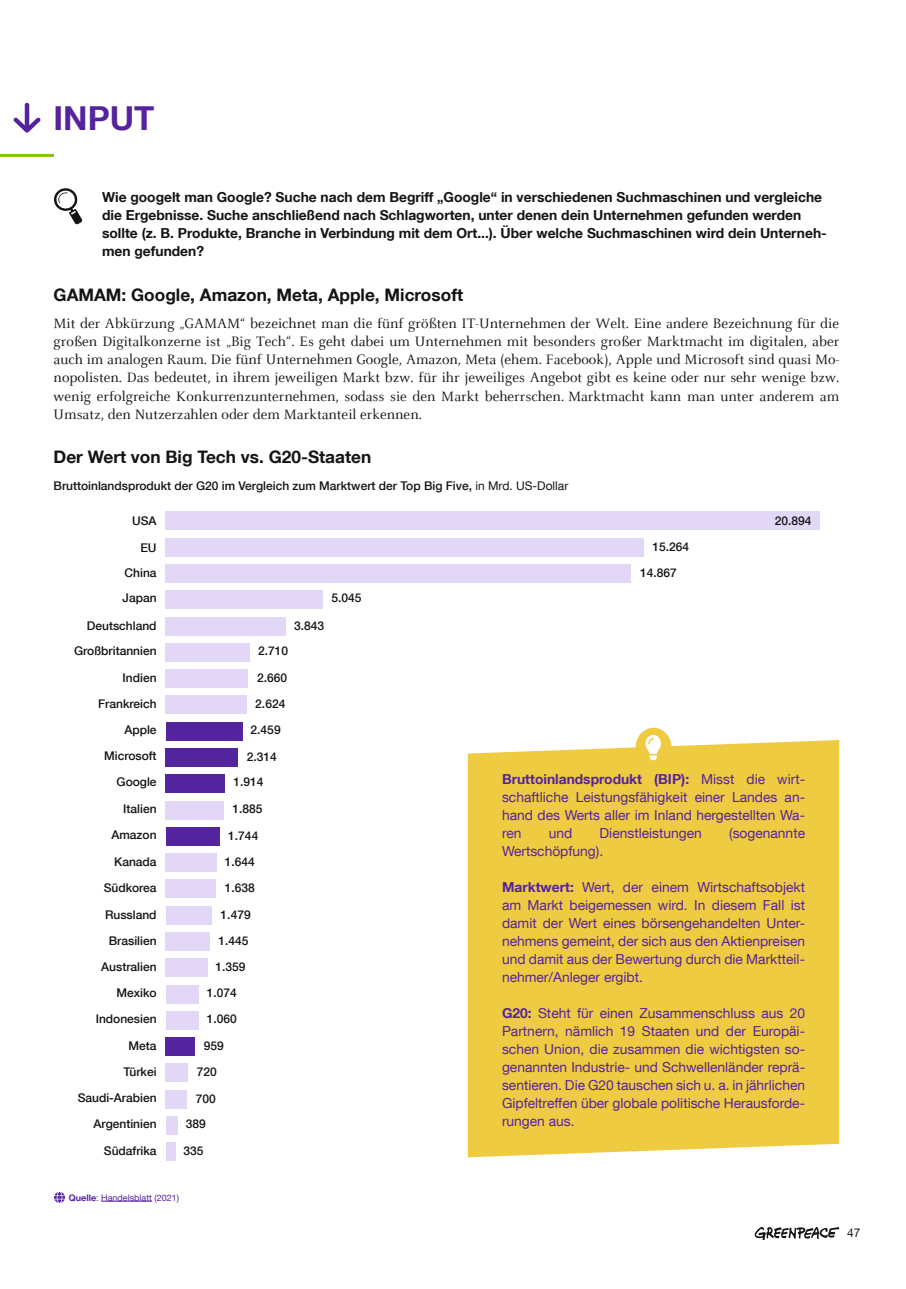
<style>
.page{position:relative;width:906px;height:1289px;background:#fff}
.page>*{position:absolute;margin:0;border:0;box-sizing:border-box;transform-origin:0 0}
.Zwischenheadline{font:700 33px "Helvetica Neue LT Com";color:#55239e}
.Zwischenüberschriften__schwarz{font:700 17.25px "Helvetica Neue LT Com";color:#131413}
.Fließtext__schwarz{font:15px/18px "Celeste";color:#131413;text-align:justify}
.Infoboxen__Lila{font:13.8px/18px "Helvetica Neue LT Com";color:#55239e;text-align:justify}
.Fragentext__Gelb{font:700 13.8px/18px "Helvetica Neue LT Com";color:#131413}
.Bildunterschrift__schwarz{font:500 12px "Helvetica Neue LT Com";color:#131413}
.t1{font:12px "Helvetica Neue LT Com";color:#131413}
.Quellenangabe__klein{font:9px "Helvetica Neue LT Com";color:#55239e}
.s1{font-weight:400}
.s2{font-weight:700}
</style>
<div class="page">
<svg style="left:754px;top:1227px;width:85px;height:12px"></svg>
<div style="left:468px;top:740px;width:371px;height:417px;background:#efcb42"></div>
<div style="left:635px;top:727px;width:36px;height:40px;background:#efcb42;border-radius:50%"></div>
<svg style="left:645px;top:735px;width:16px;height:25px"></svg>
<div style="left:166px;top:722px;width:76px;height:18px;background:#54239e"></div>
<div style="left:166px;top:748px;width:72px;height:18px;background:#54239e"></div>
<div style="left:166px;top:774px;width:59px;height:19px;background:#54239e"></div>
<div style="left:166px;top:827px;width:53px;height:18px;background:#54239e"></div>
<div style="left:166px;top:1037px;width:29px;height:18px;background:#54239e"></div>
<div style="left:166px;top:511px;width:654px;height:19px;background:#e2d7f7"></div>
<div style="left:166px;top:538px;width:478px;height:18px;background:#e2d7f7"></div>
<div style="left:166px;top:564px;width:465px;height:18px;background:#e2d7f7"></div>
<div style="left:166px;top:590px;width:157px;height:19px;background:#e2d7f7"></div>
<div style="left:166px;top:617px;width:120px;height:18px;background:#e2d7f7"></div>
<div style="left:166px;top:643px;width:84px;height:18px;background:#e2d7f7"></div>
<div style="left:166px;top:669px;width:82px;height:19px;background:#e2d7f7"></div>
<div style="left:166px;top:695px;width:81px;height:19px;background:#e2d7f7"></div>
<div style="left:166px;top:800px;width:58px;height:19px;background:#e2d7f7"></div>
<div style="left:166px;top:853px;width:51px;height:18px;background:#e2d7f7"></div>
<div style="left:166px;top:879px;width:50px;height:19px;background:#e2d7f7"></div>
<div style="left:166px;top:906px;width:46px;height:18px;background:#e2d7f7"></div>
<div style="left:166px;top:932px;width:44px;height:18px;background:#e2d7f7"></div>
<div style="left:166px;top:958px;width:42px;height:18px;background:#e2d7f7"></div>
<div style="left:166px;top:984px;width:32px;height:19px;background:#e2d7f7"></div>
<div style="left:166px;top:1011px;width:32px;height:18px;background:#e2d7f7"></div>
<div style="left:166px;top:1063px;width:22px;height:19px;background:#e2d7f7"></div>
<div style="left:166px;top:1089px;width:21px;height:19px;background:#e2d7f7"></div>
<div style="left:166px;top:1116px;width:11px;height:18px;background:#e2d7f7"></div>
<div style="left:166px;top:1142px;width:9px;height:18px;background:#e2d7f7"></div>
<hr style="left:101px;top:1200px;width:51px;height:1px;background:#55239e">
<svg style="left:54px;top:1192px;width:11px;height:10px"></svg>
<svg style="left:54px;top:188px;width:28px;height:36px"></svg>
<hr style="left:0;top:154px;width:54px;height:3px;background:#81c802">
<svg style="left:13px;top:103px;width:28px;height:30px"></svg>
<p class="Zwischenheadline" style="left:54px;top:97px;width:102px">INPUT</p>
<p class="Fragentext__Gelb" style="left:102px;top:188px;width:726px">Wie googelt man Google? Suche nach dem Begriff „Google“ in verschiedenen Suchmaschinen und vergleiche die Ergebnisse. Suche anschließend nach Schlagworten, unter denen dein Unternehmen gefunden werden sollte (z. B. Produkte, Branche in Verbindung mit dem Ort...). Über welche Suchmaschinen wird dein Unterneh&shy;men gefunden?</p>
<p class="Zwischenüberschriften__schwarz" style="left:54px;top:284px;width:411px">GAMAM: Google, Amazon, Meta, Apple, Microsoft</p>
<p class="Fließtext__schwarz" style="left:54px;top:315px;width:787px">Mit der Abkürzung „GAMAM“ bezeichnet man die fünf größten IT-Unternehmen der Welt. Eine andere Bezeichnung für die großen Digitalkonzerne ist „Big Tech“. Es geht dabei um Unternehmen mit besonders großer Marktmacht im digitalen, aber auch im analogen Raum. Die fünf Unternehmen Google, Amazon, Meta (ehem. Facebook), Apple und Microsoft sind quasi Mo&shy;nopolisten. Das bedeutet, in ihrem jeweiligen Markt bzw. für ihr jeweiliges Angebot gibt es keine oder nur sehr wenige bzw. wenig erfolgreiche Konkurrenzunternehmen, sodass sie den Markt beherrschen. Marktmacht kann man unter anderem am Umsatz, den Nutzerzahlen oder dem Marktanteil erkennen.</p>
<p class="Zwischenüberschriften__schwarz" style="left:54px;top:446px;width:319px">Der Wert von Big Tech vs. G20-Staaten</p>
<p class="Bildunterschrift__schwarz" style="left:54px;top:478px;width:516px">Bruttoinlandsprodukt der G20 im Vergleich zum Marktwert der Top Big Five, <span class="s1">in Mrd. US-Dollar</span></p>
<p class="Bildunterschrift__schwarz" style="left:132px;top:514px;width:26px">USA</p>
<p class="Bildunterschrift__schwarz" style="left:775px;top:514px;width:38px">20.894</p>
<p class="Bildunterschrift__schwarz" style="left:652px;top:539px;width:38px">15.264</p>
<p class="Bildunterschrift__schwarz" style="left:640px;top:565px;width:38px">14.867</p>
<p class="Bildunterschrift__schwarz" style="left:331px;top:591px;width:32px">5.045</p>
<p class="Bildunterschrift__schwarz" style="left:294px;top:619px;width:32px">3.843</p>
<p class="Bildunterschrift__schwarz" style="left:258px;top:644px;width:32px">2.710</p>
<p class="Bildunterschrift__schwarz" style="left:257px;top:670px;width:32px">2.660</p>
<p class="Bildunterschrift__schwarz" style="left:255px;top:696px;width:32px">2.624</p>
<p class="Bildunterschrift__schwarz" style="left:140px;top:540px;width:18px">EU</p>
<p class="Bildunterschrift__schwarz" style="left:125px;top:565px;width:34px">China</p>
<p class="Bildunterschrift__schwarz" style="left:123px;top:591px;width:36px">Japan</p>
<p class="Bildunterschrift__schwarz" style="left:87px;top:619px;width:71px">Deutschland</p>
<p class="Bildunterschrift__schwarz" style="left:74px;top:644px;width:84px">Großbritannien</p>
<p class="Bildunterschrift__schwarz" style="left:123px;top:670px;width:36px">Indien</p>
<p class="Bildunterschrift__schwarz" style="left:98px;top:696px;width:60px">Frankreich</p>
<p class="Bildunterschrift__schwarz" style="left:124px;top:722px;width:34px">Apple</p>
<p class="Bildunterschrift__schwarz" style="left:104px;top:748px;width:54px">Microsoft</p>
<p class="Bildunterschrift__schwarz" style="left:117px;top:775px;width:42px">Google</p>
<p class="Bildunterschrift__schwarz" style="left:123px;top:801px;width:35px">Italien</p>
<p class="Bildunterschrift__schwarz" style="left:111px;top:827px;width:47px">Amazon</p>
<p class="Bildunterschrift__schwarz" style="left:251px;top:722px;width:32px">2.459</p>
<p class="Bildunterschrift__schwarz" style="left:247px;top:749px;width:32px">2.314</p>
<p class="Bildunterschrift__schwarz" style="left:234px;top:775px;width:32px">1.914</p>
<p class="Bildunterschrift__schwarz" style="left:232px;top:801px;width:32px">1.885</p>
<p class="Bildunterschrift__schwarz" style="left:228px;top:828px;width:32px">1.744</p>
<p class="Bildunterschrift__schwarz" style="left:114px;top:854px;width:44px">Kanada</p>
<p class="Bildunterschrift__schwarz" style="left:225px;top:854px;width:32px">1.644</p>
<p class="Bildunterschrift__schwarz" style="left:225px;top:880px;width:32px">1.638</p>
<p class="Bildunterschrift__schwarz" style="left:221px;top:907px;width:32px">1.479</p>
<p class="Bildunterschrift__schwarz" style="left:218px;top:933px;width:32px">1.445</p>
<p class="Bildunterschrift__schwarz" style="left:215px;top:959px;width:32px">1.359</p>
<p class="Bildunterschrift__schwarz" style="left:207px;top:985px;width:32px">1.074</p>
<p class="Bildunterschrift__schwarz" style="left:207px;top:1011px;width:32px">1.060</p>
<p class="Bildunterschrift__schwarz" style="left:204px;top:1038px;width:22px">959</p>
<p class="Bildunterschrift__schwarz" style="left:197px;top:1064px;width:22px">720</p>
<p class="Bildunterschrift__schwarz" style="left:196px;top:1091px;width:22px">700</p>
<p class="Bildunterschrift__schwarz" style="left:186px;top:1116px;width:22px">389</p>
<p class="Bildunterschrift__schwarz" style="left:184px;top:1143px;width:22px">335</p>
<p class="Bildunterschrift__schwarz" style="left:104px;top:880px;width:54px">Südkorea</p>
<p class="Bildunterschrift__schwarz" style="left:105px;top:907px;width:53px">Russland</p>
<p class="Bildunterschrift__schwarz" style="left:109px;top:933px;width:49px">Brasilien</p>
<p class="Bildunterschrift__schwarz" style="left:101px;top:959px;width:57px">Australien</p>
<p class="Bildunterschrift__schwarz" style="left:116px;top:985px;width:42px">Mexiko</p>
<p class="Bildunterschrift__schwarz" style="left:96px;top:1011px;width:62px">Indonesien</p>
<p class="Bildunterschrift__schwarz" style="left:129px;top:1038px;width:30px">Meta</p>
<p class="Bildunterschrift__schwarz" style="left:123px;top:1064px;width:35px">Türkei</p>
<p class="Bildunterschrift__schwarz" style="left:78px;top:1090px;width:80px">Saudi-Arabien</p>
<p class="Bildunterschrift__schwarz" style="left:93px;top:1116px;width:65px">Argentinien</p>
<p class="Bildunterschrift__schwarz" style="left:104px;top:1143px;width:54px">Südafrika</p>
<p class="Quellenangabe__klein" style="left:69px;top:1191px;width:112px"><span class="s2">Quelle</span>: Handelsblatt (2021)</p>
<p class="Infoboxen__Lila" style="left:502px;top:769px;width:304px"><span class="s2">Bruttoinlandsprodukt (BIP):</span> Misst die wirt&shy;schaftliche Leistungsfähigkeit einer Landes an&shy;hand des Werts aller im Inland hergestellten Wa&shy;ren</p>
<p class="Infoboxen__Lila" style="left:549px;top:823px;width:25px">und</p>
<p class="Infoboxen__Lila" style="left:599px;top:823px;width:104px">Dienstleistungen</p>
<p class="Infoboxen__Lila" style="left:729px;top:823px;width:77px">(sogenannte</p>
<p class="Infoboxen__Lila" style="left:502px;top:841px;width:103px">Wertschöpfung).</p>
<p class="Infoboxen__Lila" style="left:502px;top:877px;width:304px"><span class="s2">Marktwert:</span> Wert, der einem Wirtschaftsobjekt am Markt beigemessen wird. In diesem Fall ist damit der Wert eines börsengehandelten Unter&shy;nehmens gemeint, der sich aus den Aktienpreisen und damit aus der Bewertung durch die Marktteil&shy;nehmer/Anleger ergibt.</p>
<p class="Infoboxen__Lila" style="left:502px;top:1003px;width:304px"><span class="s2">G20:</span> Steht für einen Zusammenschluss aus 20<br>Partnern, nämlich 19 Staaten und der Europäi&shy;schen Union, die zusammen die wichtigsten so&shy;genannten Industrie- und Schwellenländer reprä&shy;sentieren. Die G20 tauschen sich u. a. in jährlichen Gipfeltreffen über globale politische Herausforde&shy;rungen aus.</p>
<p class="t1" style="left:847px;top:1225px;width:15px">47</p>
</div>
